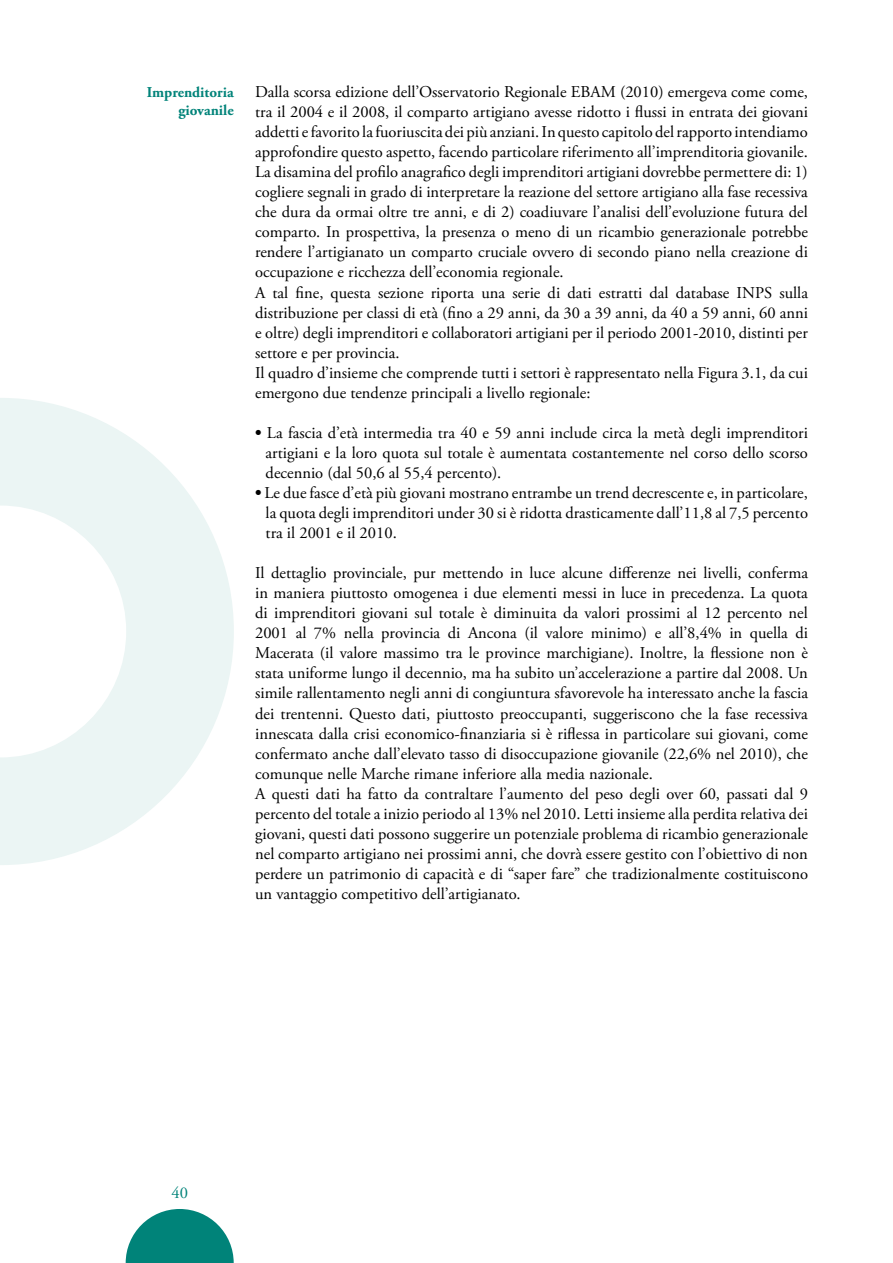
<style>
.page{position:relative;width:893px;height:1263px;background:#fff}
.page>*{position:absolute;margin:0;border:0;box-sizing:border-box;transform-origin:0 0}
.t1{font:16.5px/20.1px "Adobe Garamond Pro";color:#000}
.t2{font:16.5px "Adobe Garamond Pro";color:#008379}
.t3{font:700 15px/18px "Adobe Garamond Pro";color:#008379;text-align:right}
.s1{font-weight:700}
</style>
<div class="page">
<svg style="left:0;top:398px;width:234px;height:467px;fill:#ebf5f4"></svg>
<svg style="left:126px;top:1209px;width:108px;height:54px"></svg>
<p class="t3" style="left:147px;top:84px;width:88px">Imprenditoria giovanile</p>
<p class="t1" style="left:255px;top:82px;width:554px">Dalla scorsa edizione dell’Osservatorio Regionale EBAM (2010) emergeva come come, tra il 2004 e il 2008, il comparto artigiano avesse ridotto i flussi in entrata dei giovani addetti e favorito la fuoriuscita dei più anziani. In questo capitolo del rapporto intendiamo approfondire questo aspetto, facendo particolare riferimento all’imprenditoria giovanile.<br>La disamina del profilo anagrafico degli imprenditori artigiani dovrebbe permettere di: 1) cogliere segnali in grado di interpretare la reazione del settore artigiano alla fase recessiva che dura da ormai oltre tre anni, e di 2) coadiuvare l’analisi dell’evoluzione futura del comparto. In prospettiva, la presenza o meno di un ricambio generazionale potrebbe rendere l’artigianato un comparto cruciale ovvero di secondo piano nella creazione di occupazione e ricchezza dell’economia regionale.<br>A tal fine, questa sezione riporta una serie di dati estratti dal database INPS sulla distribuzione per classi di età (fino a 29 anni, da 30 a 39 anni, da 40 a 59 anni, 60 anni e oltre) degli imprenditori e collaboratori artigiani per il periodo 2001-2010, distinti per settore e per provincia.<br>Il quadro d’insieme che comprende tutti i settori è rappresentato nella Figura 3.1, da cui emergono due tendenze principali a livello regionale:</p>
<p class="t1" style="left:266px;top:423px;width:544px;text-align:justify;text-indent:-11px"><span class="s1">•</span> La fascia d’età intermedia tra 40 e 59 anni include circa la metà degli imprenditori artigiani e la loro quota sul totale è aumentata costantemente nel corso dello scorso decennio (dal 50,6 al 55,4 percento).</p>
<p class="t1" style="left:266px;top:483px;width:544px;text-align:justify;text-indent:-10px"><span class="s1">•</span> Le due fasce d’età più giovani mostrano entrambe un trend decrescente e, in particolare, la quota degli imprenditori under 30 si è ridotta drasticamente dall’11,8 al 7,5 percento tra il 2001 e il 2010.</p>
<p class="t1" style="left:255px;top:563px;width:554px">Il dettaglio provinciale, pur mettendo in luce alcune differenze nei livelli, conferma in maniera piuttosto omogenea i due elementi messi in luce in precedenza. La quota di imprenditori giovani sul totale è diminuita da valori prossimi al 12 percento nel 2001 al 7% nella provincia di Ancona (il valore minimo) e all’8,4% in quella di Macerata (il valore massimo tra le province marchigiane). Inoltre, la flessione non è stata uniforme lungo il decennio, ma ha subito un’accelerazione a partire dal 2008. Un simile rallentamento negli anni di congiuntura sfavorevole ha interessato anche la fascia dei trentenni. Questo dati, piuttosto preoccupanti, suggeriscono che la fase recessiva innescata dalla crisi economico-finanziaria si è riflessa in particolare sui giovani, come confermato anche dall’elevato tasso di disoccupazione giovanile (22,6% nel 2010), che comunque nelle Marche rimane inferiore alla media nazionale.<br>A questi dati ha fatto da contraltare l’aumento del peso degli over 60, passati dal 9 percento del totale a inizio periodo al 13% nel 2010. Letti insieme alla perdita relativa dei giovani, questi dati possono suggerire un potenziale problema di ricambio generazionale nel comparto artigiano nei prossimi anni, che dovrà essere gestito con l’obiettivo di non perdere un patrimonio di capacità e di “saper fare” che tradizionalmente costituiscono un vantaggio competitivo dell’artigianato.</p>
<p class="t2" style="left:171px;top:1183px;width:18px">40</p>
</div>
